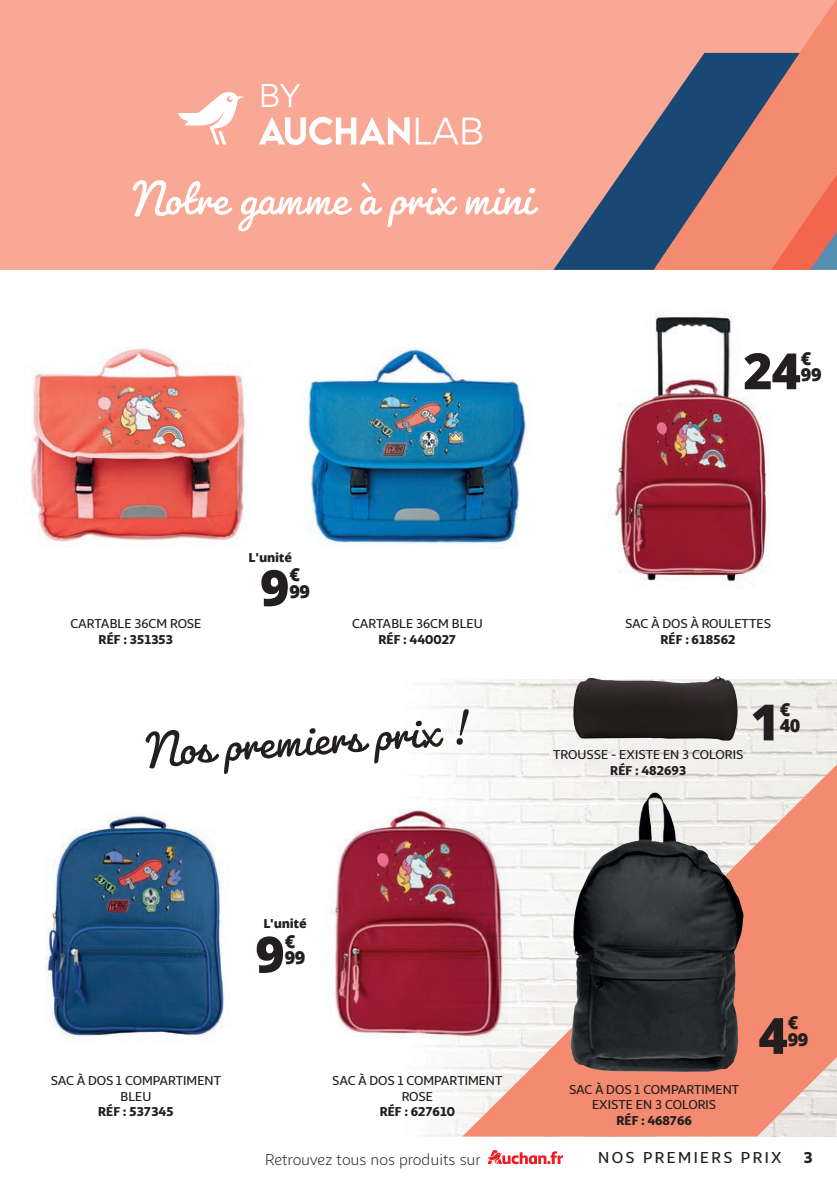
<style>
.page{position:relative;width:837px;height:1184px;background:#fff}
.page>*{position:absolute;margin:0;border:0;box-sizing:border-box;transform-origin:0 0}
.t1{font:54px "Pacifico";color:#231f20}
.t2{font:53.4px "Pacifico";color:#fff}
.t3{font:800 50px "Open Sans";color:#231f20}
.t4{font:800 18px/16.4px "Open Sans";letter-spacing:-.02em;color:#231f20}
.t5{font:16px "Sana Sans Alt";color:#231f20}
.t6{font:500 16px "Sana Sans Alt";letter-spacing:.15em;color:#231f20}
.t7{font:900 16px "Sana Sans Alt";color:#231f20}
.t8{font:500 13px/15.6px "Sana Sans Alt";color:#231f20;text-align:center}
.t9{font:900 13px "Sana Sans Alt";letter-spacing:-.01em;color:#231f20}
.t10{font:800 12.4px "Open Sans";letter-spacing:-.02em;color:#231f20}
</style>
<div class="page">
<img style="left:420px;top:679px;width:417px;height:457px">
<svg style="left:462px;top:734px;width:375px;height:402px;fill:#f48a70"></svg>
<svg style="left:487px;top:1150px;width:76px;height:14px"></svg>
<div style="left:0;top:0;width:837px;height:270px;background:#f8a894"></div>
<img style="left:609px;top:312px;width:161px;height:269px">
<div style="left:277px;top:761px;width:280px;height:314px;background:#fff"></div>
<img style="left:330px;top:777px;width:227px;height:282px">
<img style="left:45px;top:813px;width:179px;height:223px">
<img style="left:304px;top:348px;width:222px;height:200px">
<img style="left:30px;top:348px;width:215px;height:199px">
<img style="left:570px;top:793px;width:168px;height:279px">
<img style="left:572px;top:676px;width:167px;height:65px">
<svg style="left:704px;top:0;width:133px;height:131px"></svg>
<svg style="left:553px;top:53px;width:246px;height:217px"></svg>
<svg style="left:770px;top:131px;width:67px;height:139px;background:#ea806a"></svg>
<svg style="left:262px;top:84px;width:38px;height:23px"></svg>
<svg style="left:259px;top:117px;width:150px;height:28px"></svg>
<svg style="left:416px;top:118px;width:66px;height:26px"></svg>
<svg style="left:178px;top:92px;width:65px;height:52px"></svg>
<h2 class="t2" style="left:133px;top:165px;width:401px">Notre gamme à prix mini</h2>
<h3 class="t3" style="left:743px;top:333px;width:59px">24</h3>
<h3 class="t4" style="left:800px;top:349px;width:22px">€<br>99</h3>
<p class="t10" style="left:249px;top:547px;width:45px">L'unité</p>
<p class="t8" style="left:70px;top:615px;width:133px">CARTABLE 36CM ROSE</p>
<p class="t9" style="left:99px;top:629px;width:76px">RÉF : 351353</p>
<h3 class="t3" style="left:260px;top:549px;width:31px">9</h3>
<h3 class="t4" style="left:289px;top:565px;width:22px">€<br>99</h3>
<p class="t8" style="left:352px;top:615px;width:132px">CARTABLE 36CM BLEU</p>
<p class="t9" style="left:378px;top:629px;width:79px">RÉF : 440027</p>
<h1 class="t1" style="left:144px;top:716px;width:321px;rotate:-4deg">Nos premiers prix !</h1>
<p class="t8" style="left:625px;top:615px;width:147px">SAC À DOS À ROULETTES</p>
<p class="t9" style="left:660px;top:629px;width:77px">RÉF : 618562</p>
<p class="t8" style="left:553px;top:745px;width:192px">TROUSSE - EXISTE EN 3 COLORIS</p>
<p class="t9" style="left:610px;top:759px;width:78px">RÉF : 482693</p>
<h3 class="t3" style="left:750px;top:684px;width:31px">1</h3>
<h3 class="t4" style="left:779px;top:700px;width:22px">€<br>40</h3>
<p class="t10" style="left:263px;top:914px;width:45px">L'unité</p>
<h3 class="t3" style="left:255px;top:916px;width:31px">9</h3>
<h3 class="t4" style="left:285px;top:932px;width:22px">€<br>99</h3>
<p class="t8" style="left:51px;top:1072px;width:172px">SAC À DOS 1 COMPARTIMENT<br>BLEU</p>
<p class="t9" style="left:98px;top:1101px;width:77px">RÉF : 537345</p>
<p class="t8" style="left:332px;top:1072px;width:172px">SAC À DOS 1 COMPARTIMENT<br>ROSE</p>
<p class="t9" style="left:379px;top:1101px;width:77px">RÉF : 627610</p>
<p class="t8" style="left:569px;top:1080px;width:172px">SAC À DOS 1 COMPARTIMENT<br>EXISTE EN 3 COLORIS</p>
<p class="t9" style="left:616px;top:1110px;width:77px">RÉF : 468766</p>
<h3 class="t3" style="left:758px;top:997px;width:31px">4</h3>
<h3 class="t4" style="left:787px;top:1013px;width:22px">€<br>99</h3>
<p class="t6" style="left:598px;top:1144px;width:185px">NOS PREMIERS PRIX</p>
<p class="t5" style="left:265px;top:1147px;width:217px">Retrouvez tous nos produits sur</p>
<p class="t7" style="left:803px;top:1144px;width:11px">3</p>
</div>
